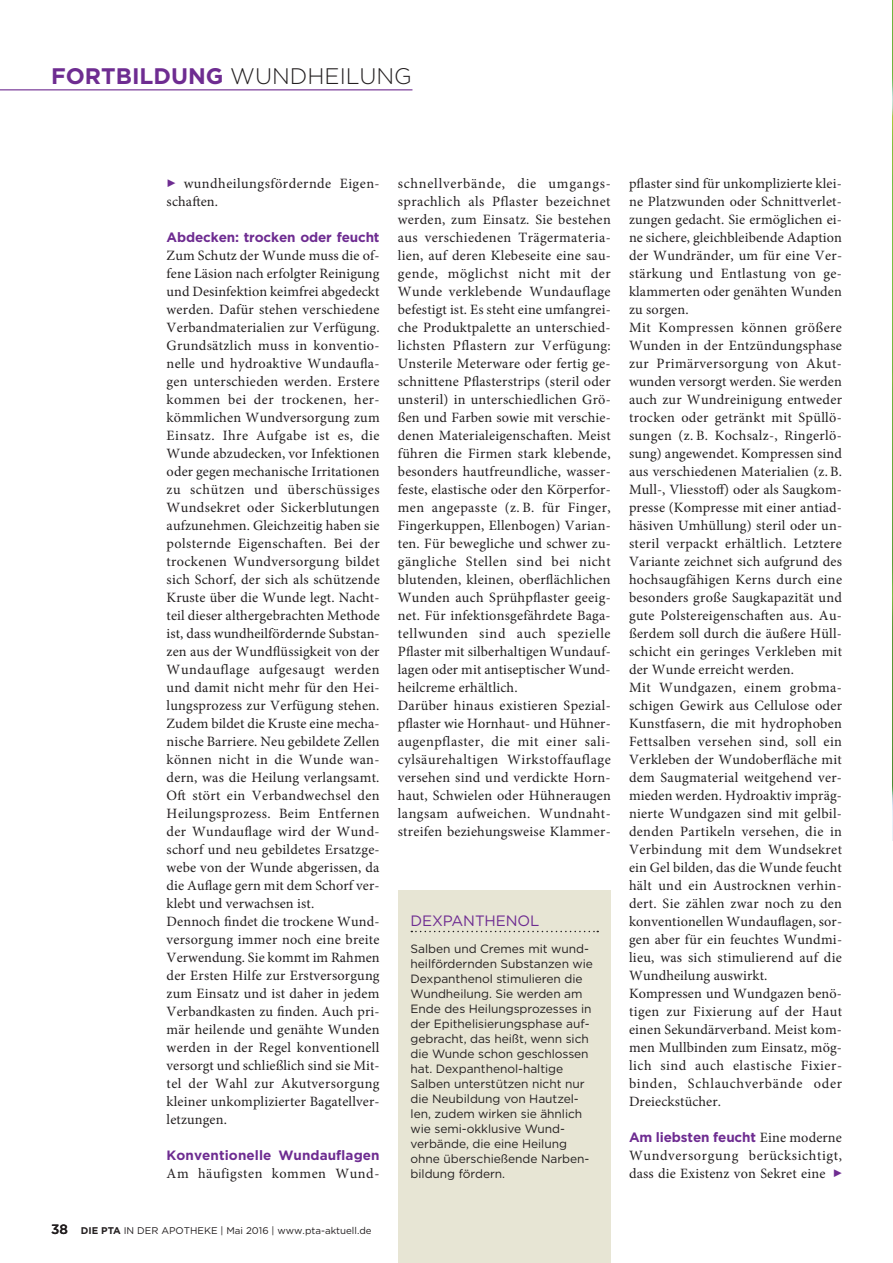
<style>
.page{position:relative;width:893px;height:1263px;background:#fff}
.page>*{position:absolute;margin:0;border:0;box-sizing:border-box;transform-origin:0 0}
.t1{font:700 22.5px "Gotham";color:#6e2c91}
.t2{font:15px "Gotham";letter-spacing:-.01em;color:#6e2c91}
.t3{font:14.25px/18px "Minion Pro";letter-spacing:.015em;color:#231f20}
.t4{font:14.25px/18px "Minion Pro";letter-spacing:.045em;color:#231f20}
.t5{font:14.25px/18px "Minion Pro";letter-spacing:.035em;color:#231f20}
.t6{font:14.25px "Minion Pro";letter-spacing:.04em;color:#231f20}
.t7{font:700 13.5px "Gotham";letter-spacing:-.01em;color:#6e2c91}
.t8{font:12px/15px "Gotham";letter-spacing:-.005em;color:#231f20}
.t9{font:9.75px "Gotham";color:#231f20}
.s1{font-weight:300;color:#231f20}
.s2{font-weight:500;font-size:13.5px}
.s3{font-weight:700}
.s4{font-family:"Minion Pro";font-weight:400;font-size:14.25px;color:#231f20}
</style>
<div class="page">
<hr style="left:0;top:89px;width:412px;height:1px;background:#6e2c91">
<div style="left:398px;top:890px;width:213px;height:373px;background:#e7e5d4"></div>
<svg style="left:411px;top:931px;width:187px;height:1px"></svg>
<img style="left:892px;top:0;width:1px;height:840px">
<h1 class="t1" style="left:51px;top:61px;width:362px">FORTBILDUNG <span class="s1">WUNDHEILUNG</span></h1>
<p class="t5" style="left:167px;top:175px;width:215px;text-indent:17px">wundheilungsfördernde Eigen&shy;schaften.</p>
<p class="t7" style="left:167px;top:228px;width:214px">Abdecken: trocken oder feucht</p>
<p class="t3" style="left:167px;top:247px;width:215px">Zum Schutz der Wunde muss die of&shy;fene Läsion nach erfolgter Reinigung und Desinfektion keimfrei abgedeckt werden. Dafür stehen verschiedene Verbandmaterialien zur Verfügung.<br>Grundsätzlich muss in konventio&shy;nelle und hydroaktive Wundaufla&shy;gen unterschieden werden. Erstere kommen bei der trockenen, her&shy;kömmlichen Wundversorgung zum Einsatz. Ihre Aufgabe ist es, die Wunde abzudecken, vor Infektionen oder gegen mechanische Irritationen zu schützen und überschüssiges Wundsekret oder Sickerblutungen aufzunehmen. Gleichzeitig haben sie polsternde Eigenschaften. Bei der trockenen Wundversorgung bildet sich Schorf, der sich als schützende Kruste über die Wunde legt. Nacht&shy;teil dieser althergebrachten Methode ist, dass wundheilfördernde Substan&shy;zen aus der Wundflüssigkeit von der Wundauflage aufgesaugt werden und damit nicht mehr für den Hei&shy;lungsprozess zur Verfügung stehen.<br>Zudem bildet die Kruste eine mecha&shy;nische Barriere. Neu gebildete Zellen können nicht in die Wunde wan&shy;dern, was die Heilung verlangsamt.<br>Oft stört ein Verbandwechsel den Heilungsprozess. Beim Entfernen der Wundauflage wird der Wund&shy;schorf und neu gebildetes Ersatzge&shy;webe von der Wunde abgerissen, da die Auflage gern mit dem Schorf ver&shy;klebt und verwachsen ist.<br>Dennoch findet die trockene Wund&shy;versorgung immer noch eine breite Verwendung. Sie kommt im Rahmen der Ersten Hilfe zur Erstversorgung zum Einsatz und ist daher in jedem Verbandkasten zu finden. Auch pri&shy;mär heilende und genähte Wunden werden in der Regel konventionell versorgt und schließlich sind sie Mit&shy;tel der Wahl zur Akutversorgung kleiner unkomplizierter Bagatellver&shy;letzungen.</p>
<p class="t7" style="left:167px;top:1146px;width:215px">Konventionelle Wundauflagen</p>
<p class="t6" style="left:167px;top:1164px;width:214px">Am häufigsten kommen Wund-</p>
<p class="t9" style="left:51px;top:1224px;width:322px"><span class="s2">38</span> <span class="s3">DIE PTA</span> IN DER APOTHEKE | Mai 2016 | www.pta-aktuell.de</p>
<p class="t3" style="left:398px;top:175px;width:215px">schnellverbände, die umgangs&shy;sprachlich als Pflaster bezeichnet werden, zum Einsatz. Sie bestehen aus verschiedenen Trägermateria&shy;lien, auf deren Klebeseite eine sau&shy;gende, möglichst nicht mit der Wunde verklebende Wundauflage befestigt ist. Es steht eine umfangrei&shy;che Produktpalette an unterschied&shy;lichsten Pflastern zur Verfügung:<br>Unsterile Meterware oder fertig ge&shy;schnittene Pflasterstrips (steril oder unsteril) in unterschiedlichen Grö&shy;ßen und Farben sowie mit verschie&shy;denen Materialeigenschaften. Meist führen die Firmen stark klebende, besonders hautfreundliche, wasser&shy;feste, elastische oder den Körperfor&shy;men angepasste (z. B. für Finger, Fingerkuppen, Ellenbogen) Varian&shy;ten. Für bewegliche und schwer zu&shy;gängliche Stellen sind bei nicht blutenden, kleinen, oberflächlichen Wunden auch Sprühpflaster geeig&shy;net. Für infektionsgefährdete Baga&shy;tellwunden sind auch spezielle Pflaster mit silberhaltigen Wundauf&shy;lagen oder mit antiseptischer Wund&shy;heilcreme erhältlich.<br>Darüber hinaus existieren Spezial&shy;pflaster wie Hornhaut- und Hühner&shy;augenpflaster, die mit einer sali&shy;cylsäurehaltigen Wirkstoffauflage versehen sind und verdickte Horn&shy;haut, Schwielen oder Hühneraugen langsam aufweichen. Wundnaht&shy;streifen beziehungsweise Klammer-</p>
<p class="t3" style="left:629px;top:175px;width:215px">pflaster sind für unkomplizierte klei&shy;ne Platzwunden oder Schnittverlet&shy;zungen gedacht. Sie ermöglichen ei&shy;ne sichere, gleichbleibende Adaption der Wundränder, um für eine Ver&shy;stärkung und Entlastung von ge&shy;klammerten oder genähten Wunden zu sorgen.<br>Mit Kompressen können größere Wunden in der Entzündungsphase zur Primärversorgung von Akut&shy;wunden versorgt werden. Sie werden auch zur Wundreinigung entweder trocken oder getränkt mit Spüllö&shy;sungen (z. B. Kochsalz-, Ringerlö&shy;sung) angewendet. Kompressen sind aus verschiedenen Materialien (z. B.<br>Mull-, Vliesstoff) oder als Saugkom&shy;presse (Kompresse mit einer antiad&shy;häsiven Umhüllung) steril oder un&shy;steril verpackt erhältlich. Letztere Variante zeichnet sich aufgrund des hochsaugfähigen Kerns durch eine besonders große Saugkapazität und gute Polstereigenschaften aus. Au&shy;ßerdem soll durch die äußere Hüll&shy;schicht ein geringes Verkleben mit der Wunde erreicht werden.<br>Mit Wundgazen, einem grobma&shy;schigen Gewirk aus Cellulose oder Kunstfasern, die mit hydrophoben Fettsalben versehen sind, soll ein Verkleben der Wundoberfläche mit dem Saugmaterial weitgehend ver&shy;mieden werden. Hydroaktiv impräg&shy;nierte Wundgazen sind mit gelbil&shy;denden Partikeln versehen, die in Verbindung mit dem Wundsekret ein Gel bilden, das die Wunde feucht hält und ein Austrocknen verhin&shy;dert. Sie zählen zwar noch zu den konventionellen Wundauflagen, sor&shy;gen aber für ein feuchtes Wundmi&shy;lieu, was sich stimulierend auf die Wundheilung auswirkt.<br>Kompressen und Wundgazen benö&shy;tigen zur Fixierung auf der Haut einen Sekundärverband. Meist kom&shy;men Mullbinden zum Einsatz, mög&shy;lich sind auch elastische Fixier&shy;binden, Schlauchverbände oder Dreieckstücher.</p>
<p class="t7" style="left:629px;top:1128px;width:214px">Am liebsten feucht <span class="s4">Eine moderne</span></p>
<p class="t4" style="left:629px;top:1147px;width:214px">Wundversorgung berücksichtigt, dass die Existenz von Sekret eine</p>
<p class="t2" style="left:411px;top:911px;width:130px">DEXPANTHENOL</p>
<p class="t8" style="left:411px;top:941px;width:184px">Salben und Cremes mit wund&shy;heilfördernden Substanzen wie<br>Dexpanthenol stimulieren die<br>Wundheilung. Sie werden am<br>Ende des Heilungsprozesses in der Epithelisierungsphase auf&shy;gebracht, das heißt, wenn sich die Wunde schon geschlossen hat. Dexpanthenol-haltige<br>Salben unterstützen nicht nur die Neubildung von Hautzel&shy;len, zudem wirken sie ähnlich wie semi-okklusive Wund&shy;verbände, die eine Heilung ohne überschießende Narben&shy;bildung fördern.</p>
</div>
